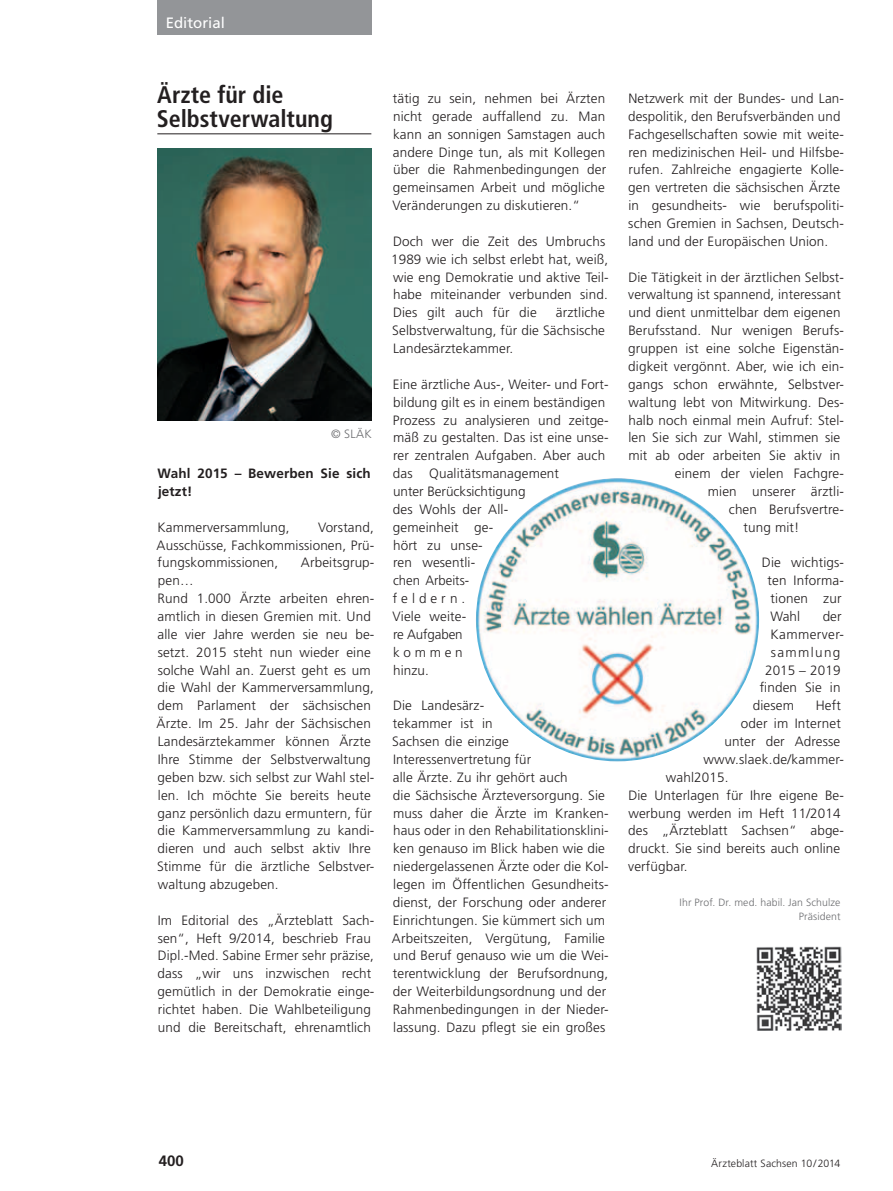
<style>
.page{position:relative;width:893px;height:1191px;background:#fff}
.page>*{position:absolute;margin:0;border:0;box-sizing:border-box;transform-origin:0 0}
.Überschrift{font:700 condensed 24px/24px "Frutiger";color:#231f20}
.t1{font:15px "Frutiger";color:#fff}
.t2{font:700 15px "Frutiger";color:#231f20}
.Text_allgemein{font:300 13.5px/17.9px "Frutiger";letter-spacing:.01em;color:#231f20}
.Text_allgemein-2{font:700 13.5px/17.9px "Frutiger";letter-spacing:.01em;color:#231f20}
.Text_allgemein-3{font:300 13.5px "Frutiger";letter-spacing:.03em;color:#231f20}
.Text_allgemein-4{font:300 13.5px "Frutiger";letter-spacing:.1em;color:#231f20}
.Bildunterschrift{font:300 12px "Frutiger";color:#6c6d70}
.Autoren{font:300 10.5px "Frutiger";letter-spacing:.01em;color:#6c6d70}
.t3{font:300 10.5px "Frutiger";letter-spacing:.01em;color:#231f20}
</style>
<div class="page">
<div style="left:157px;top:0;width:214px;height:34px;background:#939598"></div>
<hr style="left:157px;top:133px;width:214px;height:1px;background:#231f20">
<img style="left:157px;top:149px;width:214px;height:271px">
<img style="left:757px;top:946px;width:85px;height:84px">
<img style="left:476px;top:478px;width:283px;height:283px;border-radius:142px">
<p class="t1" style="left:166px;top:14px;width:61px">Editorial</p>
<p class="Überschrift" style="left:157px;top:83px;width:177px">Ärzte für die<br>Selbstverwaltung</p>
<p class="Bildunterschrift" style="left:331px;top:427px;width:42px">© SLÄK</p>
<p class="Text_allgemein-2" style="left:158px;top:464px;width:215px">Wahl 2015 – Bewerben Sie sich jetzt!</p>
<p class="Text_allgemein" style="left:158px;top:518px;width:134px">Kammerversammlung,</p>
<p class="Text_allgemein" style="left:157px;top:518px;width:219px;text-align:justify;text-indent:161px">Vorstand, Ausschüsse, Fachkommissionen, Prü&shy;fungskommissionen,</p>
<p class="Text_allgemein" style="left:301px;top:554px;width:75px">Arbeitsgrup-</p>
<p class="Text_allgemein" style="left:158px;top:571px;width:37px">pen…</p>
<p class="Text_allgemein" style="left:157px;top:589px;width:219px">Rund 1.000 Ärzte arbeiten ehren&shy;amtlich in diesen Gremien mit. Und alle vier Jahre werden sie neu be-- setzt. 2015 steht nun wieder eine solche Wahl an. Zuerst geht es um die Wahl der Kammerversammlung, dem Parlament der sächsischen<br>Ärzte. Im 25. Jahr der Sächsischen<br>Landesärztekammer können Ärzte<br>Ihre Stimme der Selbstverwaltung geben bzw. sich selbst zur Wahl stel&shy;len. Ich möchte Sie bereits heute ganz persönlich dazu ermuntern, für die Kammerversammlung zu kandi&shy;dieren und auch selbst aktiv Ihre<br>Stimme für die ärztliche Selbstver&shy;waltung abzugeben.</p>
<p class="Text_allgemein" style="left:158px;top:911px;width:218px">Im Editorial des „Ärzteblatt Sach&shy;sen“, Heft 9/2014, beschrieb Frau Dipl.-Med. Sabine Ermer sehr präzise, dass „wir uns inzwischen recht gemütlich in der Demokratie einge&shy;richtet haben. Die Wahlbeteiligung und die Bereitschaft, ehrenamtlich</p>
<p class="Text_allgemein" style="left:392px;top:89px;width:215px;text-align:justify">tätig zu sein, nehmen bei Ärzten nicht gerade auffallend zu. Man kann an sonnigen Samstagen auch andere Dinge tun, als mit Kollegen über die Rahmenbedingungen der gemeinsamen Arbeit und mögliche Veränderungen zu diskutieren.“</p>
<p class="Text_allgemein" style="left:391px;top:232px;width:219px">Doch wer die Zeit des Umbruchs<br>1989 wie ich selbst erlebt hat, weiß, wie eng Demokratie und aktive Teil&shy;habe miteinander verbunden sind.<br>Dies gilt auch für die</p>
<p class="Text_allgemein" style="left:392px;top:304px;width:214px;text-align:justify;text-indent:164px">ärztliche Selbstverwaltung, für die Sächsische Landesärztekammer.</p>
<p class="Text_allgemein" style="left:392px;top:375px;width:218px">Eine ärztliche Aus-, Weiter- und Fort&shy;bildung gilt es in einem beständigen<br>Prozess zu analysieren und zeitge&shy;mäß zu gestalten. Das ist eine unse&shy;rer zentralen Aufgaben. Aber auch das Qualitätsmanagement<br>unter Berücksichtigung<br>des Wohls der All-<br>gemeinheit ge--<br>hört zu unse-<br>ren wesentli-<br>chen Arbeits-<br>feldern.<br>Viele weite-<br>re Aufgaben<br>kommen<br>hinzu.</p>
<p class="Text_allgemein" style="left:392px;top:696px;width:218px">Die Landesärz-<br>tekammer ist in<br>Sachsen die einzige<br>Interessenvertretung für<br>alle Ärzte. Zu ihr gehört auch<br>die Sächsische Ärzteversorgung. Sie muss daher die Ärzte im Kranken&shy;haus oder in den Rehabilitationsklini&shy;ken genauso im Blick haben wie die niedergelassenen Ärzte oder die Kol&shy;legen im Öffentlichen Gesundheits&shy;dienst, der Forschung oder anderer<br>Einrichtungen. Sie kümmert sich um<br>Arbeitszeiten, Vergütung, Familie und Beruf genauso wie um die Wei&shy;terentwicklung der Berufsordnung, der Weiterbildungsordnung und der<br>Rahmenbedingungen in der Nieder&shy;lassung. Dazu pflegt sie ein großes</p>
<p class="Text_allgemein" style="left:628px;top:89px;width:217px">Netzwerk mit der Bundes- und Lan&shy;despolitik, den Berufsverbänden und Fachgesellschaften sowie mit weite&shy;ren medizinischen Heil- und Hilfsbe&shy;rufen. Zahlreiche engagierte Kolle&shy;gen vertreten die sächsischen Ärzte in gesundheits- wie berufspoliti&shy;schen Gremien in Sachsen, Deutsch&shy;land und der Europäischen Union.</p>
<p class="Text_allgemein" style="left:628px;top:268px;width:217px">Die Tätigkeit in der ärztlichen Selbst-</p>
<p class="Text_allgemein" style="left:628px;top:286px;width:214px">verwaltung ist spannend, interessant</p>
<p class="Text_allgemein" style="left:628px;top:304px;width:214px">und dient unmittelbar dem eigenen</p>
<p class="Text_allgemein" style="left:628px;top:321px;width:217px">Berufsstand. Nur wenigen Berufs-</p>
<p class="Text_allgemein" style="left:628px;top:339px;width:217px">gruppen ist eine solche Eigenstän-</p>
<p class="Text_allgemein" style="left:628px;top:357px;width:217px">digkeit vergönnt. Aber, wie ich ein-</p>
<p class="Text_allgemein" style="left:628px;top:375px;width:217px">gangs schon erwähnte, Selbstver-</p>
<p class="Text_allgemein" style="left:628px;top:393px;width:217px">waltung lebt von Mitwirkung. Des-</p>
<p class="Text_allgemein" style="left:628px;top:411px;width:217px">halb noch einmal mein Aufruf: Stel-</p>
<p class="Text_allgemein" style="left:628px;top:429px;width:213px">len Sie sich zur Wahl, stimmen sie</p>
<p class="Text_allgemein" style="left:628px;top:446px;width:214px">mit ab oder arbeiten Sie aktiv in</p>
<p class="Text_allgemein" style="left:675px;top:464px;width:171px">einem der vielen Fachgre-</p>
<p class="Text_allgemein" style="left:708px;top:482px;width:138px">mien unserer ärztli-</p>
<p class="Text_allgemein" style="left:729px;top:500px;width:117px">chen Berufsvertre-</p>
<p class="Text_allgemein" style="left:744px;top:518px;width:57px">tung mit!</p>
<p class="Text_allgemein" style="left:768px;top:554px;width:78px;text-indent:-6px">Die wichtigs&shy;ten Informa&shy;tionen zur<br>Wahl</p>
<p class="Text_allgemein" style="left:823px;top:607px;width:20px">der</p>
<p class="Text_allgemein-3" style="left:771px;top:626px;width:75px">Kammerver-</p>
<p class="Text_allgemein-4" style="left:771px;top:644px;width:71px">sammlung</p>
<p class="Text_allgemein" style="left:765px;top:661px;width:77px">2015 – 2019</p>
<p class="Text_allgemein" style="left:760px;top:679px;width:82px">finden Sie in</p>
<p class="Text_allgemein" style="left:753px;top:696px;width:43px">diesem</p>
<p class="Text_allgemein" style="left:816px;top:696px;width:27px">Heft</p>
<p class="Text_allgemein" style="left:741px;top:714px;width:101px">oder im Internet</p>
<p class="Text_allgemein" style="left:724px;top:732px;width:117px">unter der Adresse</p>
<p class="Text_allgemein" style="left:703px;top:750px;width:142px">www.slaek.de/kammer-</p>
<p class="Text_allgemein" style="left:666px;top:768px;width:64px">wahl2015.</p>
<p class="Text_allgemein" style="left:628px;top:786px;width:217px">Die Unterlagen für Ihre eigene Be-- werbung werden im Heft 11/2014 des „Ärzteblatt Sachsen“ abge&shy;druckt. Sie sind bereits auch online verfügbar.</p>
<p class="Autoren" style="left:680px;top:896px;width:162px">Ihr Prof. Dr. med. habil. Jan Schulze</p>
<p class="Autoren" style="left:799px;top:910px;width:43px">Präsident</p>
<p class="t2" style="left:159px;top:1151px;width:27px">400</p>
<p class="t3" style="left:711px;top:1157px;width:131px">Ärzteblatt Sachsen 10/2014</p>
</div>
